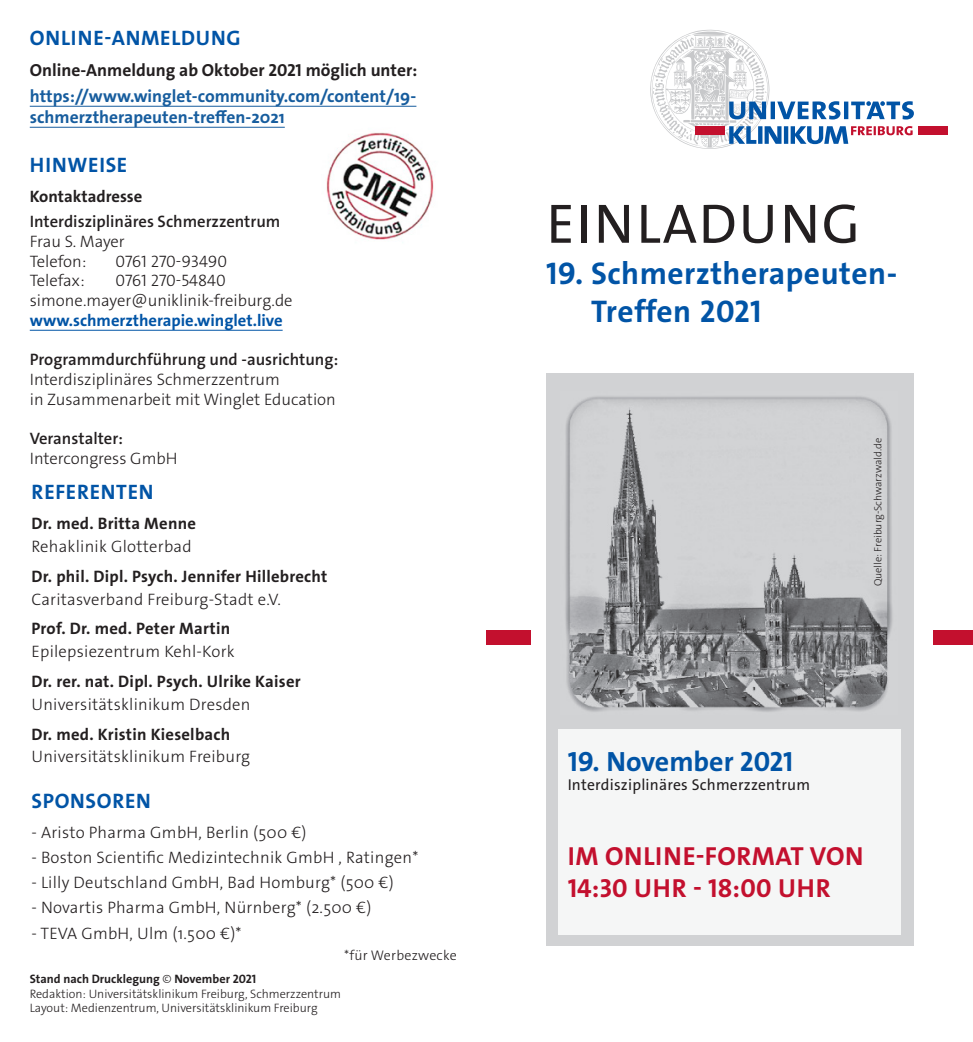
<style>
.page{position:relative;width:973px;height:1042px;background:#fff}
.page>*{position:absolute;margin:0;border:0;box-sizing:border-box;transform-origin:0 0}
.t1{font:56px "The Sans Os F";letter-spacing:.035em;color:#231f20}
.t2{font:700 31.5px/37.8px "The Sans Os F";letter-spacing:.015em;color:#0154a6}
.t3{font:700 28px "The Sans Os F";color:#0154a6}
.t4{font:700 26.25px/31.5px "The Sans Os F";letter-spacing:.02em;color:#c3102e}
.t5{font:700 21px "The Sans Os F";letter-spacing:.035em;color:#0154a6}
.t6{font:700 17.5px/21px "The Sans Os F";color:#175d9e}
.t7{font:700 17.5px "The Sans Os F";color:#231f20}
.t8{font:300 16.62px/19.9px "The Sans Os F";letter-spacing:.015em;color:#231f20}
.t9{font:700 16.62px "The Sans Os F";letter-spacing:.015em;color:#231f20}
.t10{font:600 16.62px "The Sans Os F";color:#231f20}
.t11{font:700 16.62px "The Sans Os F";color:#0154a6}
.t12{font:300 16.62px "The Sans Os F";letter-spacing:-.015em;color:#231f20}
.t13{font:300 16.62px "The Sans Os F";letter-spacing:-.005em;color:#231f20}
.t14{font:15.75px "The Sans Os F";letter-spacing:.015em;color:#231f20}
.t15{font:300 14px "The Sans Os F";letter-spacing:.015em;color:#231f20}
.t16{font:300 12.25px/14.7px "The Sans Os F";color:#231f20}
.t17{font:300 10.5px "The Sans Os F";color:#231f20}
.s1{font-weight:700}
</style>
<div class="page">
<div style="left:918px;top:126px;width:29px;height:9px;background:#c3102e"></div>
<svg style="left:650px;top:30px;width:263px;height:119px"></svg>
<hr style="left:30px;top:106px;width:386px;height:1px;background:#175d9e">
<hr style="left:30px;top:127px;width:255px;height:1px;background:#175d9e">
<hr style="left:30px;top:330px;width:252px;height:1px;background:#0154a6">
<div style="left:933px;top:630px;width:39px;height:15px;background:#c3102e"></div>
<div style="left:486px;top:630px;width:45px;height:15px;background:#c3102e"></div>
<div style="left:546px;top:373px;width:367px;height:573px;background:#d1d2d4"></div>
<img style="left:565px;top:396px;width:327px;height:316px">
<div style="left:558px;top:729px;width:342px;height:205px;background:#f5f6f6"></div>
<img style="left:326px;top:132px;width:108px;height:108px">
<p class="t5" style="left:30px;top:25px;width:212px">ONLINE-ANMELDUNG</p>
<p class="t7" style="left:30px;top:59px;width:389px">Online-Anmeldung ab Oktober 2021 möglich unter:</p>
<p class="t6" style="left:30px;top:86px;width:388px">https://www.winglet-community.com/content/19- schmerztherapeuten-treffen-2021</p>
<p class="t5" style="left:30px;top:151px;width:99px">HINWEISE</p>
<p class="t9" style="left:30px;top:185px;width:114px">Kontaktadresse</p>
<p class="t10" style="left:30px;top:210px;width:252px">Interdisziplinäres Schmerzzentrum</p>
<p class="t8" style="left:30px;top:231px;width:96px">Frau S. Mayer<br>Telefon:</p>
<p class="t12" style="left:116px;top:250px;width:113px">0761 270-93490</p>
<p class="t13" style="left:30px;top:270px;width:56px">Telefax:</p>
<p class="t8" style="left:30px;top:271px;width:264px;text-indent:86px">0761 270-54840 simone.mayer@uniklinik-freiburg.de</p>
<p class="t11" style="left:30px;top:310px;width:254px">www.schmerztherapie.winglet.live</p>
<p class="t10" style="left:30px;top:348px;width:310px">Programmdurchführung und -ausrichtung:</p>
<p class="t8" style="left:30px;top:369px;width:307px">Interdisziplinäres Schmerzzentrum<br>in Zusammenarbeit mit Winglet Education</p>
<p class="t10" style="left:30px;top:428px;width:95px">Veranstalter:</p>
<p class="t8" style="left:30px;top:449px;width:149px">Intercongress GmbH</p>
<p class="t5" style="left:32px;top:479px;width:123px">REFERENTEN</p>
<p class="t9" style="left:31px;top:513px;width:166px">Dr. med. Britta Menne</p>
<p class="t8" style="left:31px;top:536px;width:162px">Rehaklinik Glotterbad</p>
<p class="t9" style="left:31px;top:565px;width:297px">Dr. phil. Dipl. Psych. Jennifer Hillebrecht</p>
<p class="t8" style="left:31px;top:589px;width:251px">Caritasverband Freiburg-Stadt e.V.</p>
<p class="t9" style="left:31px;top:618px;width:200px">Prof. Dr. med. Peter Martin</p>
<p class="t8" style="left:31px;top:642px;width:205px">Epilepsiezentrum Kehl-Kork</p>
<p class="t9" style="left:31px;top:671px;width:271px">Dr. rer. nat. Dipl. Psych. Ulrike Kaiser</p>
<p class="t8" style="left:31px;top:694px;width:220px">Universitätsklinikum Dresden</p>
<p class="t9" style="left:31px;top:723px;width:200px">Dr. med. Kristin Kieselbach</p>
<p class="t8" style="left:31px;top:747px;width:220px">Universitätsklinikum Freiburg</p>
<p class="t5" style="left:32px;top:787px;width:121px">SPONSOREN</p>
<p class="t8" style="left:31px;top:822px;width:276px">- Aristo Pharma GmbH, Berlin (500 €)</p>
<p class="t8" style="left:31px;top:847px;width:388px">- Boston Scientific Medizintechnik GmbH , Ratingen*</p>
<p class="t8" style="left:31px;top:872px;width:364px">- Lilly Deutschland GmbH, Bad Homburg* (500 €)</p>
<p class="t8" style="left:31px;top:897px;width:341px">- Novartis Pharma GmbH, Nürnberg* (2.500 €)</p>
<p class="t8" style="left:31px;top:923px;width:212px">- TEVA GmbH, Ulm (1.500 €)*</p>
<p class="t15" style="left:344px;top:946px;width:114px">*für Werbezwecke</p>
<p class="t16" style="left:30px;top:971px;width:313px"><span class="s1">Stand nach Drucklegung</span> © <span class="s1">November 2021<br></span>Redaktion: Universitätsklinikum Freiburg, Schmerzzentrum<br>Layout: Medienzentrum, Universitätsklinikum Freiburg</p>
<h1 class="t1" style="left:546px;top:188px;width:315px">EINLADUNG</h1>
<h2 class="t2" style="left:591px;top:254px;width:307px;text-indent:-45px">19. Schmerztherapeuten-<br>Treffen 2021</h2>
<p class="t17" style="left:871px;top:586px;width:150px;rotate:-90deg">Quelle: Freiburg-Schwarzwald.de</p>
<h3 class="t3" style="left:567px;top:744px;width:227px">19. November 2021</h3>
<p class="t14" style="left:567px;top:774px;width:244px">Interdisziplinäres Schmerzzentrum</p>
<h3 class="t4" style="left:567px;top:841px;width:297px">IM ONLINE-FORMAT VON<br>14:30 UHR - 18:00 UHR</h3>
</div>
